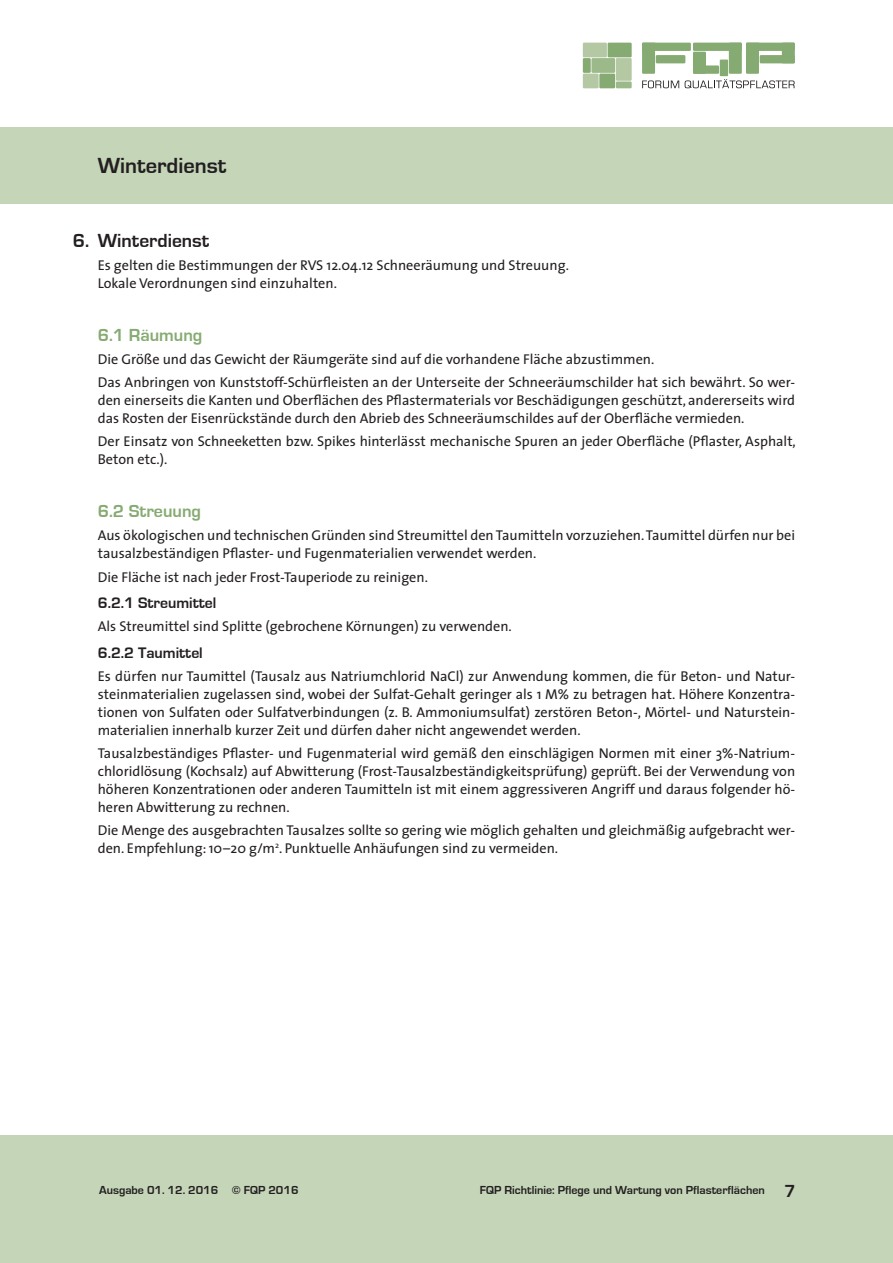
<style>
.page{position:relative;width:893px;height:1263px;background:#fff}
.page>*{position:absolute;margin:0;border:0;box-sizing:border-box;transform-origin:0 0}
.t1{font:700 22.5px "Eurostile";color:#231f20}
.t2{font:700 19.5px "Eurostile";color:#231f20}
.t3{font:700 18px "Eurostile";color:#86ab72}
.t4{font:700 15.75px "Eurostile";color:#231f20}
.t5{font:14.25px/18px "The Sans";color:#231f20}
.t6{font:700 12px "Eurostile";color:#231f20}
.s1{font-size:18px}
</style>
<div class="page">
<div style="left:0;top:1135px;width:893px;height:128px;background:#c4d5b8"></div>
<div style="left:0;top:128px;width:893px;height:76px;background:#c4d5b8"></div>
<div style="left:616px;top:58px;width:16px;height:23px;background:#b3c8a3"></div>
<div style="left:583px;top:43px;width:24px;height:14px;background:#b3c8a3"></div>
<div style="left:583px;top:74px;width:16px;height:14px;background:#b3c8a3"></div>
<div style="left:599px;top:74px;width:16px;height:14px;background:#86ab72"></div>
<div style="left:616px;top:81px;width:16px;height:7px;background:#9cb989"></div>
<div style="left:608px;top:43px;width:24px;height:14px;background:#86ab72"></div>
<div style="left:583px;top:58px;width:8px;height:15px;background:#86ab72"></div>
<div style="left:591px;top:58px;width:24px;height:15px;background:#9cb989"></div>
<svg style="left:642px;top:43px;width:153px;height:45px"></svg>
<h1 class="t1" style="left:98px;top:154px;width:130px">Winterdienst</h1>
<h2 class="t2" style="left:73px;top:230px;width:138px">6. Winterdienst</h2>
<p class="t5" style="left:98px;top:256px;width:473px">Es gelten die Bestimmungen der RVS 12.04.12 Schneeräumung und Streuung.<br>Lokale Verordnungen sind einzuhalten.</p>
<p class="t3" style="left:98px;top:325px;width:106px">6.1 Räumung</p>
<p class="t5" style="left:98px;top:347px;width:699px;line-height:23.1px">Die Größe und das Gewicht der Räumgeräte sind auf die vorhandene Fläche abzustimmen.<br>Das Anbringen von Kunststoff-Schürfleisten an der Unterseite der Schneeräumschilder hat sich bewährt. So wer-</p>
<p class="t5" style="left:98px;top:391px;width:699px">den einerseits die Kanten und Oberflächen des Pflastermaterials vor Beschädigungen geschützt, andererseits wird das Rosten der Eisenrückstände durch den Abrieb des Schneeräumschildes auf der Oberfläche vermieden.</p>
<p class="t5" style="left:98px;top:432px;width:700px">Der Einsatz von Schneeketten bzw. Spikes hinterlässt mechanische Spuren an jeder Oberfläche (Pflaster, Asphalt,<br>Beton etc.).</p>
<p class="t3" style="left:98px;top:502px;width:105px">6.2 Streuung</p>
<p class="t5" style="left:98px;top:526px;width:699px">Aus ökologischen und technischen Gründen sind Streumittel den Taumitteln vorzuziehen. Taumittel dürfen nur bei tausalzbeständigen Pflaster- und Fugenmaterialien verwendet werden.</p>
<p class="t5" style="left:98px;top:567px;width:332px">Die Fläche ist nach jeder Frost-Tauperiode zu reinigen.</p>
<p class="t4" style="left:98px;top:594px;width:120px">6.2.1 Streumittel</p>
<p class="t5" style="left:98px;top:617px;width:416px">Als Streumittel sind Splitte (gebrochene Körnungen) zu verwenden.</p>
<p class="t4" style="left:98px;top:644px;width:106px">6.2.2 Taumittel</p>
<p class="t5" style="left:98px;top:666px;width:699px;text-align:justify">Es dürfen nur Taumittel (Tausalz aus Natriumchlorid NaCl) zur Anwendung kommen, die für Beton- und Natur&shy;steinmaterialien zugelassen sind, wobei der Sulfat-Gehalt geringer als 1 M% zu betragen hat. Höhere Konzentra&shy;tionen von Sulfaten oder Sulfatverbindungen (z. B. Ammoniumsulfat) zerstören Beton-, Mörtel- und Naturstein&shy;materialien innerhalb kurzer Zeit und dürfen daher nicht angewendet werden.</p>
<p class="t5" style="left:98px;top:744px;width:699px;text-align:justify">Tausalzbeständiges Pflaster- und Fugenmaterial wird gemäß den einschlägigen Normen mit einer 3%-Natrium&shy;chloridlösung (Kochsalz) auf Abwitterung (Frost-Tausalzbeständigkeitsprüfung) geprüft. Bei der Verwendung von höheren Konzentrationen oder anderen Taumitteln ist mit einem aggressiveren Angriff und daraus folgender hö&shy;heren Abwitterung zu rechnen.</p>
<p class="t5" style="left:98px;top:821px;width:699px">Die Menge des ausgebrachten Tausalzes sollte so gering wie möglich gehalten und gleichmäßig aufgebracht wer&shy;den. Empfehlung: 10–20 g/m<sup>2</sup>. Punktuelle Anhäufungen sind zu vermeiden.</p>
<p class="t6" style="left:99px;top:1184px;width:201px">Ausgabe 01. 12. 2016 © FQP 2016</p>
<p class="t6" style="left:480px;top:1184px;width:317px">FQP Richtlinie: Pflege und Wartung von Pflasterflächen <span class="s1">7</span></p>
</div>
